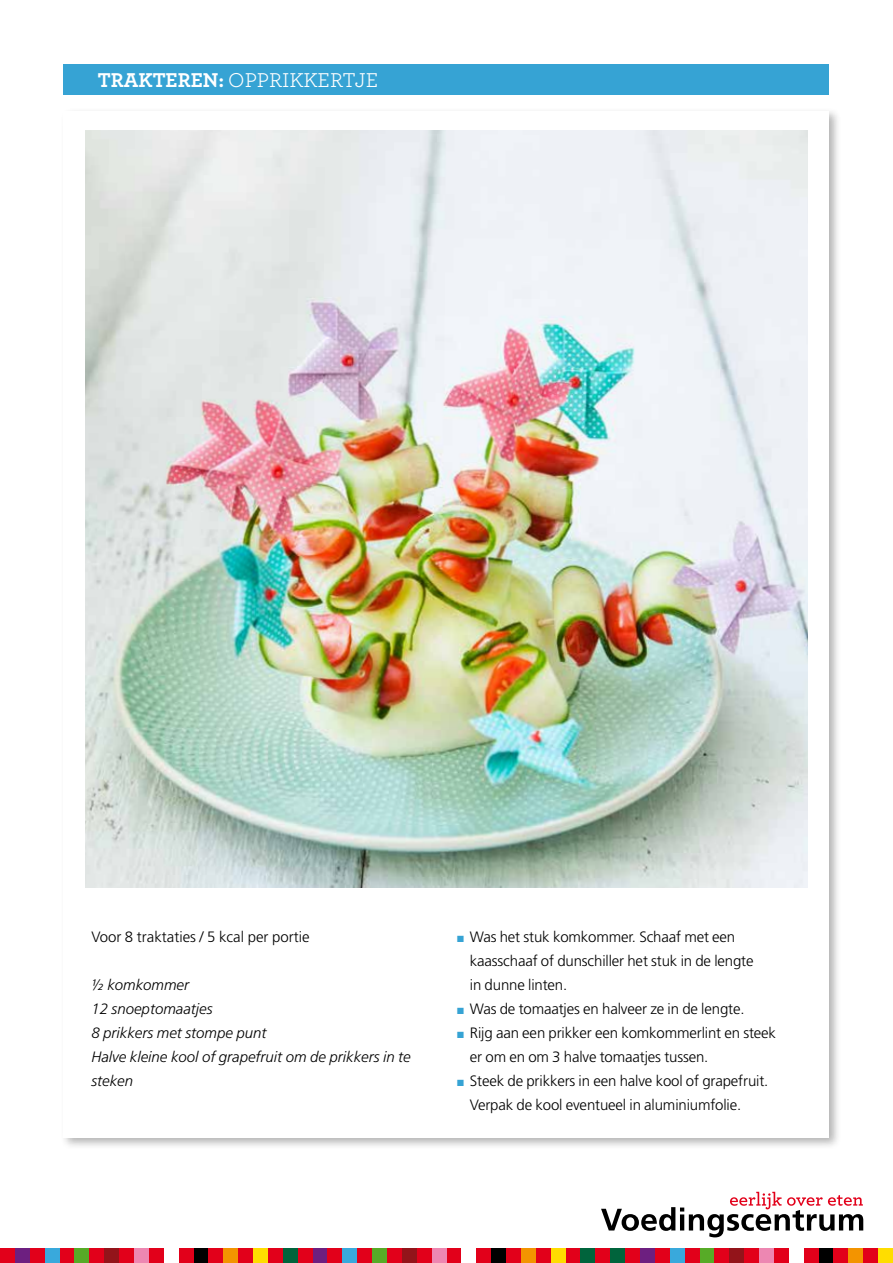
<style>
.page{position:relative;width:893px;height:1263px;background:#fff}
.page>*{position:absolute;margin:0;border:0;box-sizing:border-box;transform-origin:0 0}
.t1{font:21px "Archer";color:#fff}
.t2{font:300 15px/24px "Frutiger";letter-spacing:-.01em;color:#000}
.t3{font:italic 300 15px/24px "Frutiger";color:#000}
.s1{font-weight:700}
.s2{color:#36a3d4}
</style>
<div class="page">
<svg style="left:601px;top:1192px;width:262px;height:45px"></svg>
<svg style="left:595px;top:1248px;width:2px;height:15px"></svg>
<div style="left:580px;top:1248px;width:15px;height:15px;background:#00643c"></div>
<div style="left:565px;top:1248px;width:15px;height:15px;background:#e2001a"></div>
<div style="left:551px;top:1248px;width:14px;height:15px;background:#fd0"></div>
<div style="left:536px;top:1248px;width:15px;height:15px;background:#e2001a"></div>
<div style="left:506px;top:1248px;width:15px;height:15px;background:#e2001a"></div>
<div style="left:491px;top:1248px;width:15px;height:15px;background:#000"></div>
<div style="left:476px;top:1248px;width:15px;height:15px;background:#e2001a"></div>
<div style="left:446px;top:1248px;width:15px;height:15px;background:#e2001a"></div>
<div style="left:432px;top:1248px;width:14px;height:15px;background:#ed87b2"></div>
<div style="left:417px;top:1248px;width:15px;height:15px;background:#e2001a"></div>
<div style="left:402px;top:1248px;width:15px;height:15px;background:#93141a"></div>
<div style="left:387px;top:1248px;width:15px;height:15px;background:#e2001a"></div>
<div style="left:372px;top:1248px;width:15px;height:15px;background:#57ab27"></div>
<div style="left:357px;top:1248px;width:15px;height:15px;background:#e2001a"></div>
<div style="left:342px;top:1248px;width:15px;height:15px;background:#39a9dc"></div>
<div style="left:327px;top:1248px;width:15px;height:15px;background:#e2001a"></div>
<div style="left:312px;top:1248px;width:15px;height:15px;background:#6d1f80"></div>
<div style="left:298px;top:1248px;width:14px;height:15px;background:#e2001a"></div>
<div style="left:283px;top:1248px;width:15px;height:15px;background:#00643c"></div>
<div style="left:268px;top:1248px;width:15px;height:15px;background:#e2001a"></div>
<div style="left:253px;top:1248px;width:15px;height:15px;background:#fd0"></div>
<div style="left:238px;top:1248px;width:15px;height:15px;background:#e2001a"></div>
<div style="left:223px;top:1248px;width:15px;height:15px;background:#f39400"></div>
<div style="left:521px;top:1248px;width:15px;height:15px;background:#f39400"></div>
<div style="left:208px;top:1248px;width:15px;height:15px;background:#e2001a"></div>
<div style="left:193px;top:1248px;width:15px;height:15px;background:#000"></div>
<div style="left:179px;top:1248px;width:14px;height:15px;background:#e2001a"></div>
<div style="left:149px;top:1248px;width:15px;height:15px;background:#e2001a"></div>
<div style="left:134px;top:1248px;width:15px;height:15px;background:#ed87b2"></div>
<div style="left:119px;top:1248px;width:15px;height:15px;background:#e2001a"></div>
<div style="left:104px;top:1248px;width:15px;height:15px;background:#93141a"></div>
<div style="left:89px;top:1248px;width:15px;height:15px;background:#e2001a"></div>
<div style="left:74px;top:1248px;width:15px;height:15px;background:#57ab27"></div>
<div style="left:60px;top:1248px;width:14px;height:15px;background:#e2001a"></div>
<div style="left:45px;top:1248px;width:15px;height:15px;background:#39a9dc"></div>
<div style="left:30px;top:1248px;width:15px;height:15px;background:#e2001a"></div>
<div style="left:15px;top:1248px;width:15px;height:15px;background:#6d1f80"></div>
<div style="left:0;top:1248px;width:15px;height:15px;background:#e2001a"></div>
<div style="left:878px;top:1248px;width:15px;height:15px;background:#fd0"></div>
<div style="left:863px;top:1248px;width:15px;height:15px;background:#e2001a"></div>
<div style="left:848px;top:1248px;width:15px;height:15px;background:#f39400"></div>
<div style="left:833px;top:1248px;width:15px;height:15px;background:#e2001a"></div>
<div style="left:818px;top:1248px;width:15px;height:15px;background:#000"></div>
<div style="left:804px;top:1248px;width:14px;height:15px;background:#e2001a"></div>
<div style="left:774px;top:1248px;width:15px;height:15px;background:#e2001a"></div>
<div style="left:759px;top:1248px;width:15px;height:15px;background:#ed87b2"></div>
<div style="left:744px;top:1248px;width:15px;height:15px;background:#e2001a"></div>
<div style="left:729px;top:1248px;width:15px;height:15px;background:#93141a"></div>
<div style="left:714px;top:1248px;width:15px;height:15px;background:#e2001a"></div>
<div style="left:699px;top:1248px;width:15px;height:15px;background:#57ab27"></div>
<div style="left:685px;top:1248px;width:14px;height:15px;background:#e2001a"></div>
<div style="left:670px;top:1248px;width:15px;height:15px;background:#39a9dc"></div>
<div style="left:655px;top:1248px;width:15px;height:15px;background:#e2001a"></div>
<div style="left:640px;top:1248px;width:15px;height:15px;background:#6d1f80"></div>
<div style="left:625px;top:1248px;width:15px;height:15px;background:#e2001a"></div>
<div style="left:610px;top:1248px;width:15px;height:15px;background:#00643c"></div>
<div style="left:597px;top:1248px;width:13px;height:15px;background:#e2001a"></div>
<div style="left:60px;top:107px;width:782px;height:1042px;background:#000;opacity:.3"></div>
<div style="left:64px;top:111px;width:765px;height:1026px;background:#fff"></div>
<img style="left:85px;top:131px;width:723px;height:756px">
<div style="left:64px;top:64px;width:765px;height:30px;background:#36a3d4"></div>
<h1 class="t1" style="left:98px;top:66px;width:282px"><span class="s1">TRAKTEREN:</span> OPPRIKKERTJE</h1>
<p class="t2" style="left:91px;top:925px;width:220px">Voor 8 traktaties / 5 kcal per portie</p>
<p class="t3" style="left:91px;top:973px;width:321px">½ komkommer<br>12 snoeptomaatjes<br>8 prikkers met stompe punt<br>Halve kleine kool of grapefruit om de prikkers in te steken</p>
<p class="t2" style="left:470px;top:925px;width:285px;text-indent:-13px"><span class="s2">■</span> Was het stuk komkommer. Schaaf met een kaasschaaf of dunschiller het stuk in de lengte in dunne linten.</p>
<p class="t2" style="left:457px;top:997px;width:289px"><span class="s2">■</span> Was de tomaatjes en halveer ze in de lengte.</p>
<p class="t2" style="left:470px;top:1021px;width:308px;text-indent:-13px"><span class="s2">■</span> Rijg aan een prikker een komkommerlint en steek er om en om 3 halve tomaatjes tussen.</p>
<p class="t2" style="left:470px;top:1069px;width:300px;text-indent:-13px"><span class="s2">■</span> Steek de prikkers in een halve kool of grapefruit.<br>Verpak de kool eventueel in aluminiumfolie.</p>
</div>
